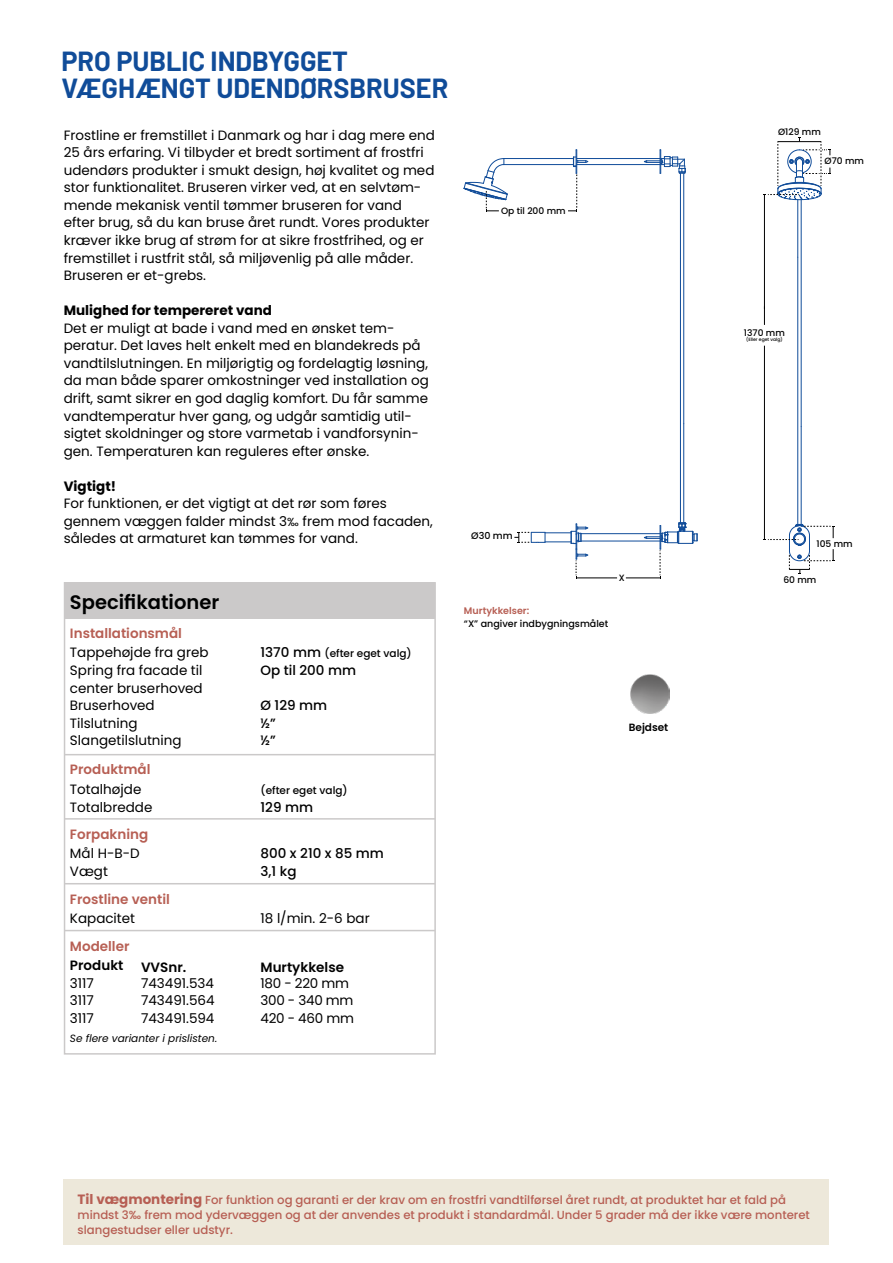
<style>
.page{position:relative;width:893px;height:1263px;background:#fff}
.page>*{position:absolute;margin:0;border:0;box-sizing:border-box;transform-origin:0 0}
.t1{font:700 27px/27px "Barlow";color:#104c99}
.t2{font:600 19.5px "Poppins";color:#000101}
.t3{font:13.5px/17.5px "Poppins";color:#000}
.t4{font:13.5px/17.5px "Poppins";color:#000101}
.t5{font:600 13.5px "Poppins";color:#b75f54}
.t6{font:500 13.5px/17.5px "Poppins";color:#000101}
.t7{font:700 13.5px "Poppins";color:#000}
.t8{font:13.5px/17.5px "Poppins";letter-spacing:-.02em;color:#000}
.t9{font:600 13.5px "Poppins";color:#000101}
.t10{font:500 13.5px "Poppins";color:#000}
.t11{font:500 11.7px/15px "Poppins";color:#b75f54}
.t12{font:500 10.5px "Poppins";color:#000101}
.t13{font:italic 10.5px "Poppins";color:#000101}
.t14{font:600 10.5px "Poppins";color:#000101}
.t15{font:500 9.6px "Poppins";color:#000}
.t16{font:600 9.6px "Poppins";color:#b75f54}
.t17{font:500 9.15px "Poppins";color:#000}
.t18{font:500 4.5px "Poppins";color:#000}
.s1{font-size:11.7px}
.s2{font-size:13.5px;color:#000}
.s3{font-weight:700;font-size:13.5px}
</style>
<div class="page">
<img style="left:630px;top:674px;width:39px;height:39px">
<div style="left:64px;top:582px;width:372px;height:472px;border:2px solid #cbc9c9"></div>
<div style="left:65px;top:582px;width:370px;height:37px;background:#cbc9c9"></div>
<hr style="left:65px;top:883px;width:370px;height:1px;background:#cbc9c9">
<hr style="left:65px;top:930px;width:370px;height:1px;background:#cbc9c9">
<hr style="left:65px;top:754px;width:370px;height:1px;background:#cbc9c9">
<hr style="left:65px;top:818px;width:370px;height:2px;background:#cbc9c9">
<hr style="left:801px;top:427px;width:1px;height:97px;background:#104c99">
<hr style="left:797px;top:257px;width:1px;height:267px;background:#104c99">
<hr style="left:801px;top:200px;width:1px;height:227px;background:#104c99">
<hr style="left:797px;top:200px;width:1px;height:57px;background:#104c99">
<hr style="left:581px;top:541px;width:79px;height:1px;background:#104c99">
<hr style="left:581px;top:533px;width:79px;height:1px;background:#104c99">
<hr style="left:680px;top:258px;width:1px;height:265px;background:#104c99">
<hr style="left:683px;top:424px;width:1px;height:99px;background:#104c99">
<hr style="left:680px;top:173px;width:1px;height:85px;background:#104c99">
<hr style="left:683px;top:173px;width:1px;height:251px;background:#104c99">
<hr style="left:504px;top:164px;width:69px;height:1px;background:#104c99">
<hr style="left:577px;top:164px;width:83px;height:1px;background:#104c99">
<hr style="left:577px;top:158px;width:83px;height:1px;background:#104c99">
<hr style="left:504px;top:158px;width:69px;height:1px;background:#104c99">
<svg style="left:643px;top:150px;width:43px;height:24px"></svg>
<hr style="left:764px;top:346px;width:1px;height:193px;background:#000">
<hr style="left:764px;top:195px;width:1px;height:114px;background:#000">
<svg style="left:763px;top:137px;width:68px;height:63px"></svg>
<svg style="left:763px;top:524px;width:72px;height:50px"></svg>
<svg style="left:764px;top:309px;width:1px;height:16px"></svg>
<svg style="left:463px;top:158px;width:45px;height:54px"></svg>
<svg style="left:568px;top:150px;width:20px;height:62px"></svg>
<hr style="left:626px;top:578px;width:34px;height:1px;background:#000">
<svg style="left:643px;top:522px;width:55px;height:57px"></svg>
<hr style="left:576px;top:578px;width:41px;height:1px;background:#000">
<svg style="left:514px;top:524px;width:74px;height:55px"></svg>
<div style="left:64px;top:1179px;width:765px;height:65px;background:#ede8da"></div>
<h1 class="t1" style="left:61px;top:45px;width:388px">PRO PUBLIC INDBYGGET<br>VÆGHÆNGT UDENDØRSBRUSER</h1>
<p class="t3" style="left:64px;top:126px;width:373px">Frostline er fremstillet i Danmark og har i dag mere end 25 års erfaring. Vi tilbyder et bredt sortiment af frostfri udendørs produkter i smukt design, høj kvalitet og med stor funktionalitet. Bruseren virker ved, at en selvtøm&shy;mende mekanisk ventil tømmer bruseren for vand efter brug, så du kan bruse året rundt. Vores produkter kræver ikke brug af strøm for at sikre frostfrihed, og er fremstillet i rustfrit stål, så miljøvenlig på alle måder.<br>Bruseren er et-grebs.</p>
<p class="t7" style="left:64px;top:303px;width:210px">Mulighed for tempereret vand</p>
<p class="t3" style="left:64px;top:319px;width:367px">Det er muligt at bade i vand med en ønsket tem&shy;peratur. Det laves helt enkelt med en blandekreds på vandtilslutningen. En miljørigtig og fordelagtig løsning, da man både sparer omkostninger ved installation og drift, samt sikrer en god daglig komfort. Du får samme vandtemperatur hver gang, og udgår samtidig util&shy;sigtet skoldninger og store varmetab i vandforsynin&shy;gen. Temperaturen kan reguleres efter ønske.</p>
<p class="t7" style="left:64px;top:478px;width:54px">Vigtigt!</p>
<p class="t3" style="left:64px;top:495px;width:371px">For funktionen, er det vigtigt at det rør som føres gennem væggen falder mindst 3<span class="s1">‰</span> frem mod facaden, således at armaturet kan tømmes for vand.</p>
<p class="t17" style="left:501px;top:205px;width:66px">Op til 200 mm</p>
<p class="t15" style="left:471px;top:530px;width:43px">Ø30 mm</p>
<h2 class="t2" style="left:70px;top:591px;width:151px">Specifikationer</h2>
<p class="t5" style="left:70px;top:625px;width:114px">Installationsmål</p>
<p class="t4" style="left:70px;top:644px;width:140px">Tappehøjde fra greb<br>Spring fra facade til center bruserhoved<br>Bruserhoved<br>Tilslutning<br>Slangetilslutning</p>
<p class="t5" style="left:70px;top:762px;width:82px">Produktmål</p>
<p class="t4" style="left:70px;top:780px;width:84px">Totalhøjde<br>Totalbredde</p>
<p class="t5" style="left:70px;top:826px;width:80px">Forpakning</p>
<p class="t4" style="left:70px;top:845px;width:71px">Mål H-B-D<br>Vægt</p>
<p class="t12" style="left:261px;top:648px;width:153px"><span class="s2">1370 mm</span> (efter eget valg)</p>
<p class="t6" style="left:261px;top:662px;width:97px">Op til 200 mm</p>
<p class="t6" style="left:261px;top:697px;width:68px">Ø 129 mm ½”<br>½”</p>
<p class="t12" style="left:261px;top:784px;width:89px">(efter eget valg)</p>
<p class="t10" style="left:261px;top:799px;width:54px">129 mm</p>
<p class="t6" style="left:261px;top:845px;width:125px">800 x 210 x 85 mm<br>3,1 kg</p>
<p class="t5" style="left:70px;top:891px;width:101px">Frostline ventil</p>
<p class="t5" style="left:70px;top:938px;width:61px">Modeller</p>
<p class="t9" style="left:70px;top:957px;width:55px">Produkt</p>
<p class="t3" style="left:261px;top:909px;width:111px">18 l/min. 2-6 bar</p>
<p class="t4" style="left:70px;top:910px;width:67px">Kapacitet</p>
<p class="t9" style="left:141px;top:959px;width:47px">VVSnr.</p>
<p class="t9" style="left:261px;top:959px;width:85px">Murtykkelse</p>
<p class="t4" style="left:70px;top:974px;width:25px;text-align:justify">3117<br>3117<br>3117</p>
<p class="t4" style="left:141px;top:974px;width:75px;text-align:justify">743491.534<br>743491.564<br>743491.594</p>
<p class="t8" style="left:261px;top:974px;width:95px">180 - 220 mm<br>300 - 340 mm<br>420 - 460 mm</p>
<p class="t13" style="left:70px;top:1032px;width:149px">Se flere varianter i prislisten.</p>
<p class="t16" style="left:464px;top:605px;width:67px">Murtykkelser:</p>
<p class="t15" style="left:464px;top:618px;width:146px">“X” angiver indbygningsmålet</p>
<p class="t14" style="left:629px;top:721px;width:41px">Bejdset</p>
<p class="t17" style="left:778px;top:126px;width:44px">Ø129 mm</p>
<p class="t17" style="left:825px;top:156px;width:41px">Ø70 mm</p>
<p class="t17" style="left:744px;top:327px;width:42px">1370 mm</p>
<p class="t18" style="left:746px;top:337px;width:38px">(Eller eget valg)</p>
<p class="t17" style="left:816px;top:539px;width:38px">105 mm</p>
<p class="t17" style="left:783px;top:574px;width:35px">60 mm</p>
<p class="t11" style="left:78px;top:1192px;width:734px"><span class="s3">Til vægmontering</span> For funktion og garanti er der krav om en frostfri vandtilførsel året rundt, at produktet har et fald på mindst 3‰ frem mod ydervæggen og at der anvendes et produkt i standardmål. Under 5 grader må der ikke være monteret slangestudser eller udstyr.</p>
</div>
